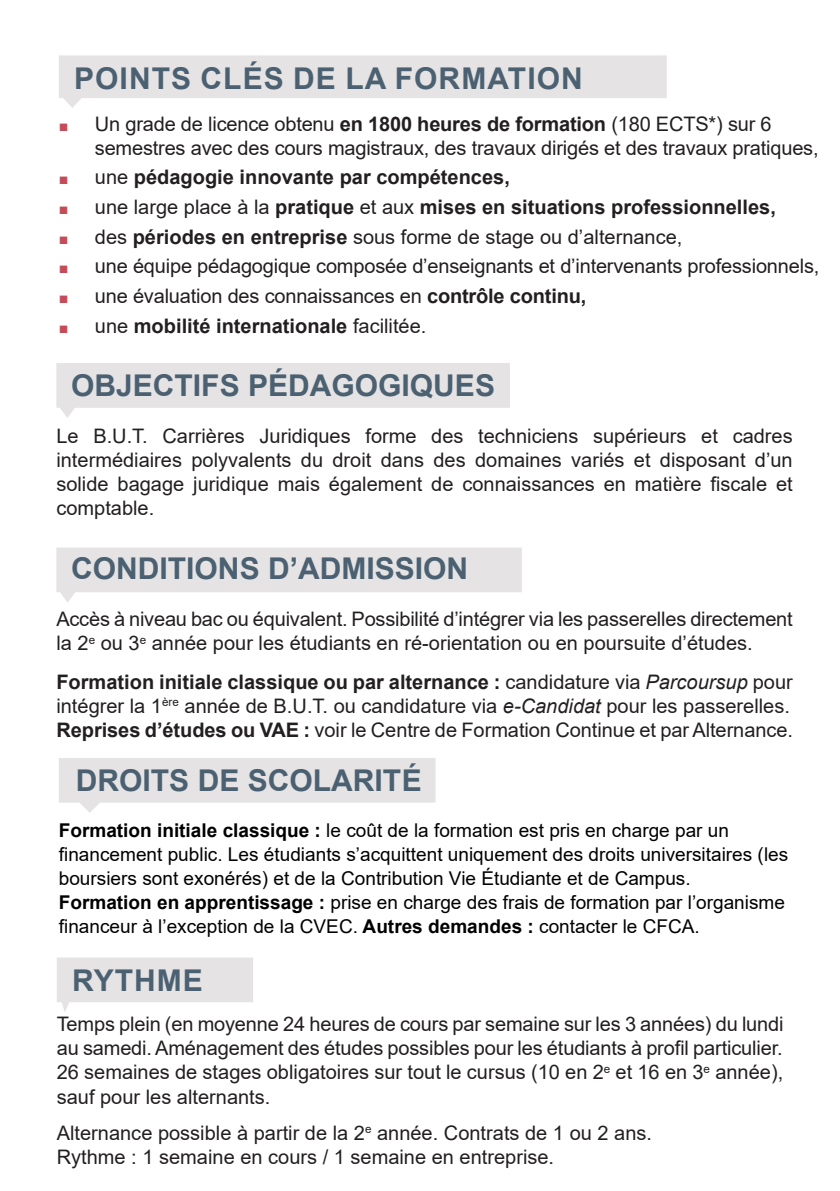
<style>
.page{position:relative;width:840px;height:1191px;background:#fff}
.page>*{position:absolute;margin:0;border:0;box-sizing:border-box;transform-origin:0 0}
.t1{font:700 30px "Arial";color:#4b6172}
.t2{font:700 30px "Arial";letter-spacing:.035em;color:#4b6172}
.t3{font:20px/24px "Arial";letter-spacing:-.005em;color:#231f20}
.t4{font:700 20px "Arial";color:#231f20}
.t5{font:19px/24px "Arial";color:#000}
.s1{font-size:16px;color:#c54b58}
.s2{font-weight:700}
.s3{font-weight:400;font-size:16px;color:#c54b58}
.s4{font-weight:400}
.s5{font-style:italic}
</style>
<div class="page">
<svg style="left:56px;top:363px;width:453px;height:55px"></svg>
<svg style="left:57px;top:957px;width:196px;height:55px"></svg>
<svg style="left:59px;top:55px;width:607px;height:53px"></svg>
<svg style="left:56px;top:547px;width:465px;height:55px"></svg>
<svg style="left:59px;top:758px;width:376px;height:55px"></svg>
<h1 class="t2" style="left:74px;top:57px;width:510px">POINTS CLÉS DE LA FORMATION</h1>
<p class="t3" style="left:95px;top:112px;width:724px;text-indent:-36px"><span class="s1">■</span> Un grade de licence obtenu <span class="s2">en 1800 heures de formation</span> (180 ECTS*) sur 6 semestres avec des cours magistraux, des travaux dirigés et des travaux pratiques,</p>
<p class="t4" style="left:59px;top:163px;width:452px"><span class="s3">■</span> <span class="s4">une</span> pédagogie innovante par compétences,</p>
<p class="t4" style="left:59px;top:193px;width:718px"><span class="s3">■</span> <span class="s4">une large place à la</span> pratique <span class="s4">et aux</span> mises en situations professionnelles,</p>
<p class="t3" style="left:59px;top:225px;width:624px"><span class="s1">■</span> des <span class="s2">périodes en entreprise</span> sous forme de stage ou d’alternance,</p>
<p class="t3" style="left:59px;top:254px;width:761px"><span class="s1">■</span> une équipe pédagogique composée d’enseignants et d’intervenants professionnels,</p>
<p class="t3" style="left:59px;top:284px;width:528px"><span class="s1">■</span> une évaluation des connaissances en <span class="s2">contrôle continu,</span></p>
<p class="t4" style="left:59px;top:312px;width:369px"><span class="s3">■</span> <span class="s4">une</span> mobilité internationale <span class="s4">facilitée.</span></p>
<h1 class="t1" style="left:71px;top:364px;width:425px">OBJECTIFS PÉDAGOGIQUES</h1>
<p class="t3" style="left:56px;top:424px;width:737px;text-align:justify">Le B.U.T. Carrières Juridiques forme des techniciens supérieurs et cadres intermédiaires polyvalents du droit dans des domaines variés et disposant d’un solide bagage juridique mais également de connaissances en matière fiscale et comptable.</p>
<h1 class="t1" style="left:71px;top:547px;width:398px">CONDITIONS D’ADMISSION</h1>
<p class="t3" style="left:56px;top:607px;width:737px">Accès à niveau bac ou équivalent. Possibilité d’intégrer via les passerelles directement la 2<sup>e</sup> ou 3<sup>e</sup> année pour les étudiants en ré-orientation ou en poursuite d’études.</p>
<p class="t3" style="left:56px;top:669px;width:737px"><span class="s2">Formation initiale classique ou par alternance :</span> candidature via <span class="s5">Parcoursup</span> pour intégrer la 1<sup>ère</sup> année de B.U.T. ou candidature via <span class="s5">e-Candidat</span> pour les passerelles.<br><span class="s2">Reprises d’études ou VAE :</span> voir le Centre de Formation Continue et par Alternance.</p>
<h1 class="t1" style="left:76px;top:759px;width:347px">DROITS DE SCOLARITÉ</h1>
<p class="t5" style="left:59px;top:818px;width:730px"><span class="s2">Formation initiale classique :</span> le coût de la formation est pris en charge par un financement public. Les étudiants s’acquittent uniquement des droits universitaires (les boursiers sont exonérés) et de la Contribution Vie Étudiante et de Campus.<br><span class="s2">Formation en apprentissage :</span> prise en charge des frais de formation par l’organisme financeur à l’exception de la CVEC. <span class="s2">Autres demandes :</span> contacter le CFCA.</p>
<h1 class="t1" style="left:72px;top:959px;width:132px">RYTHME</h1>
<p class="t3" style="left:57px;top:1012px;width:728px;text-align:justify">Temps plein (en moyenne 24 heures de cours par semaine sur les 3 années) du lundi au samedi. Aménagement des études possibles pour les étudiants à profil particulier.<br>26 semaines de stages obligatoires sur tout le cursus (10 en 2<sup>e</sup> et 16 en 3<sup>e</sup> année), sauf pour les alternants.</p>
<p class="t3" style="left:57px;top:1120px;width:596px">Alternance possible à partir de la 2<sup>e</sup> année. Contrats de 1 ou 2 ans.<br>Rythme : 1 semaine en cours / 1 semaine en entreprise.</p>
</div>
